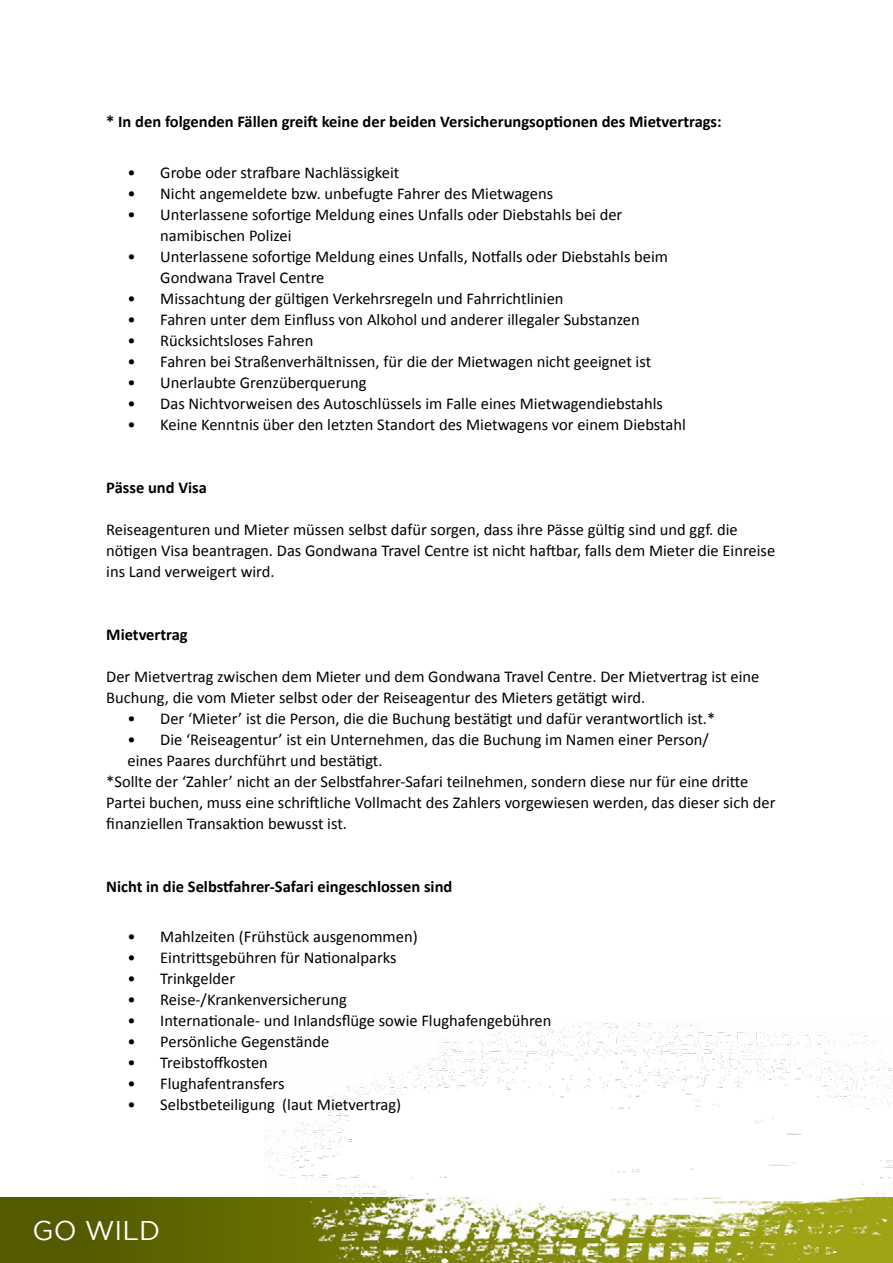
<style>
.page{position:relative;width:893px;height:1263px;background:#fff}
.page>*{position:absolute;margin:0;border:0;box-sizing:border-box;transform-origin:0 0}
.t1{font:27px "Gotham";color:#fff}
.t2{font:16.5px/21px "Calibri";color:#000}
.t3{font:700 16.5px "Calibri";color:#000}
</style>
<div class="page">
<div style="left:0;top:1197px;width:893px;height:66px;background:linear-gradient(to bottom,#5a6100,#5a6100)"></div>
<img style="left:265px;top:1022px;width:628px;height:241px">
<p class="t3" style="left:106px;top:111px;width:617px">* In den folgenden Fällen greift keine der beiden Versicherungsoptionen des Mietvertrags:</p>
<p class="t2" style="left:128px;top:162px;width:273px">• Grobe oder strafbare Nachlässigkeit</p>
<p class="t2" style="left:128px;top:183px;width:427px">• Nicht angemeldete bzw. unbefugte Fahrer des Mietwagens</p>
<p class="t2" style="left:160px;top:204px;width:464px;text-indent:-33px">• Unterlassene sofortige Meldung eines Unfalls oder Diebstahls bei der namibischen Polizei</p>
<p class="t2" style="left:160px;top:246px;width:509px;text-indent:-33px">• Unterlassene sofortige Meldung eines Unfalls, Notfalls oder Diebstahls beim<br>Gondwana Travel Centre</p>
<p class="t2" style="left:128px;top:288px;width:437px">• Missachtung der gültigen Verkehrsregeln und Fahrrichtlinien</p>
<p class="t2" style="left:128px;top:309px;width:514px">• Fahren unter dem Einfluss von Alkohol und anderer illegaler Substanzen</p>
<p class="t2" style="left:128px;top:330px;width:187px">• Rücksichtsloses Fahren</p>
<p class="t2" style="left:128px;top:351px;width:525px">• Fahren bei Straßenverhältnissen, für die der Mietwagen nicht geeignet ist</p>
<p class="t2" style="left:128px;top:372px;width:241px">• Unerlaubte Grenzüberquerung</p>
<p class="t2" style="left:128px;top:393px;width:537px">• Das Nichtvorweisen des Autoschlüssels im Falle eines Mietwagendiebstahls</p>
<p class="t2" style="left:128px;top:414px;width:560px">• Keine Kenntnis über den letzten Standort des Mietwagens vor einem Diebstahl</p>
<p class="t3" style="left:106px;top:477px;width:102px">Pässe und Visa</p>
<p class="t2" style="left:106px;top:519px;width:670px">Reiseagenturen und Mieter müssen selbst dafür sorgen, dass ihre Pässe gültig sind und ggf. die nötigen Visa beantragen. Das Gondwana Travel Centre ist nicht haftbar, falls dem Mieter die Einreise ins Land verweigert wird.</p>
<p class="t3" style="left:106px;top:624px;width:83px">Mietvertrag</p>
<p class="t2" style="left:106px;top:666px;width:655px">Der Mietvertrag zwischen dem Mieter und dem Gondwana Travel Centre. Der Mietvertrag ist eine<br>Buchung, die vom Mieter selbst oder der Reiseagentur des Mieters getätigt wird.</p>
<p class="t2" style="left:128px;top:708px;width:589px">• Der ‘Mieter’ ist die Person, die die Buchung bestätigt und dafür verantwortlich ist.*</p>
<p class="t2" style="left:128px;top:729px;width:583px">• Die ‘Reiseagentur’ ist ein Unternehmen, das die Buchung im Namen einer Person/</p>
<p class="t2" style="left:128px;top:750px;width:257px">eines Paares durchführt und bestätigt.</p>
<p class="t2" style="left:106px;top:771px;width:644px">*Sollte der ‘Zahler’ nicht an der Selbstfahrer-Safari teilnehmen, sondern diese nur für eine dritte</p>
<p class="t2" style="left:106px;top:792px;width:671px">Partei buchen, muss eine schriftliche Vollmacht des Zahlers vorgewiesen werden, das dieser sich der</p>
<p class="t2" style="left:106px;top:813px;width:242px">finanziellen Transaktion bewusst ist.</p>
<p class="t3" style="left:106px;top:876px;width:348px">Nicht in die Selbstfahrer-Safari eingeschlossen sind</p>
<p class="t2" style="left:128px;top:926px;width:292px">• Mahlzeiten (Frühstück ausgenommen)</p>
<p class="t2" style="left:128px;top:947px;width:271px">• Eintrittsgebühren für Nationalparks</p>
<p class="t2" style="left:128px;top:968px;width:109px">• Trinkgelder</p>
<p class="t2" style="left:128px;top:989px;width:221px">• Reise-/Krankenversicherung</p>
<p class="t2" style="left:128px;top:1010px;width:425px">• Internationale- und Inlandsflüge sowie Flughafengebühren</p>
<p class="t2" style="left:128px;top:1031px;width:203px">• Persönliche Gegenstände</p>
<p class="t2" style="left:128px;top:1052px;width:142px">• Treibstoffkosten</p>
<p class="t2" style="left:128px;top:1073px;width:158px">• Flughafentransfers</p>
<p class="t2" style="left:128px;top:1094px;width:275px">• Selbstbeteiligung (laut Mietvertrag)</p>
<h1 class="t1" style="left:33px;top:1216px;width:129px">GO WILD</h1>
</div>
